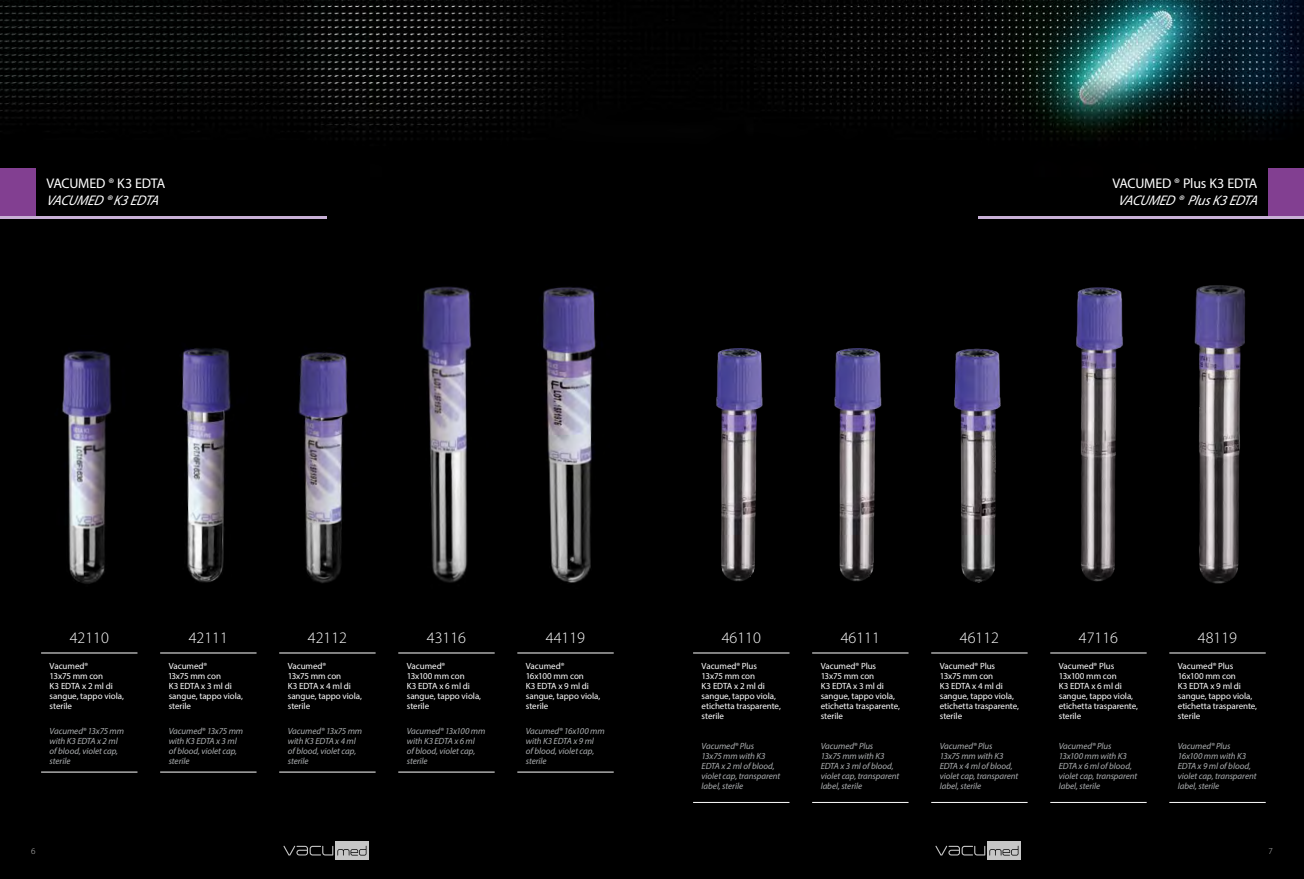
<style>
.page{position:relative;width:1304px;height:879px;background:#000}
.page>*{position:absolute;margin:0;border:0;box-sizing:border-box;transform-origin:0 0}
.t1{font:300 16.1px "Myriad Pro";color:#fff}
.t2{font:14px "Myriad Pro";letter-spacing:-.015em;color:#fff}
.t3{font:italic 14px "Myriad Pro";letter-spacing:-.055em;color:#fff}
.t4{font:9px/10px "Myriad Pro";letter-spacing:-.005em;color:#fff}
.t5{font:italic 9px/10px "Myriad Pro";letter-spacing:-.01em;color:#abaeb0}
.t6{font:300 9px "Myriad Pro";color:#c6c6c6}
</style>
<div class="page">
<div style="left:987px;top:841px;width:33px;height:19px;background:#c6c6c6"></div>
<svg style="left:935px;top:845px;width:83px;height:10px"></svg>
<div style="left:335px;top:841px;width:34px;height:19px;background:#c6c6c6"></div>
<svg style="left:283px;top:845px;width:83px;height:10px"></svg>
<img style="left:0;top:0;width:1304px;height:207px">
<div style="left:0;top:168px;width:35px;height:49px;background:#823f91"></div>
<hr style="left:0;top:217px;width:326px;height:2px;background:#c8b0d6">
<hr style="left:41px;top:653px;width:96px;height:1px;background:#fff">
<hr style="left:41px;top:772px;width:96px;height:1px;background:#fff">
<hr style="left:160px;top:653px;width:97px;height:1px;background:#fff">
<hr style="left:160px;top:772px;width:97px;height:1px;background:#fff">
<hr style="left:279px;top:653px;width:97px;height:1px;background:#fff">
<hr style="left:279px;top:772px;width:97px;height:1px;background:#fff">
<hr style="left:398px;top:653px;width:97px;height:1px;background:#fff">
<hr style="left:398px;top:772px;width:97px;height:1px;background:#fff">
<hr style="left:517px;top:653px;width:97px;height:1px;background:#fff">
<hr style="left:517px;top:772px;width:97px;height:1px;background:#fff">
<img style="left:180px;top:348px;width:51px;height:235px">
<img style="left:298px;top:352px;width:50px;height:231px">
<img style="left:422px;top:286px;width:50px;height:297px">
<img style="left:62px;top:350px;width:50px;height:234px">
<img style="left:541px;top:287px;width:57px;height:296px">
<div style="left:1269px;top:168px;width:35px;height:49px;background:#823f91"></div>
<hr style="left:978px;top:217px;width:326px;height:2px;background:#c8b0d6">
<img style="left:834px;top:348px;width:48px;height:234px">
<img style="left:716px;top:348px;width:47px;height:234px">
<img style="left:954px;top:348px;width:47px;height:235px">
<hr style="left:693px;top:653px;width:96px;height:1px;background:#fff">
<hr style="left:693px;top:802px;width:96px;height:1px;background:#fff">
<hr style="left:812px;top:653px;width:97px;height:1px;background:#fff">
<hr style="left:812px;top:802px;width:97px;height:1px;background:#fff">
<hr style="left:931px;top:653px;width:97px;height:1px;background:#fff">
<hr style="left:931px;top:802px;width:97px;height:1px;background:#fff">
<hr style="left:1050px;top:653px;width:97px;height:1px;background:#fff">
<hr style="left:1050px;top:802px;width:97px;height:1px;background:#fff">
<hr style="left:1169px;top:653px;width:97px;height:1px;background:#fff">
<hr style="left:1169px;top:802px;width:97px;height:1px;background:#fff">
<img style="left:1076px;top:287px;width:47px;height:295px">
<img style="left:1194px;top:285px;width:51px;height:299px">
<h2 class="t2" style="left:46px;top:175px;width:120px">VACUMED ® K3 EDTA</h2>
<h2 class="t3" style="left:46px;top:191px;width:117px">VACUMED ®K3 EDTA</h2>
<h2 class="t2" style="left:1112px;top:175px;width:147px">VACUMED ® Plus K3 EDTA</h2>
<h2 class="t3" style="left:1118px;top:191px;width:144px">VACUMED ® PlusK3 EDTA</h2>
<h1 class="t1" style="left:70px;top:629px;width:41px">42110</h1>
<h1 class="t1" style="left:189px;top:629px;width:41px">42111</h1>
<h1 class="t1" style="left:308px;top:629px;width:41px">42112</h1>
<h1 class="t1" style="left:427px;top:629px;width:41px">43116</h1>
<h1 class="t1" style="left:546px;top:629px;width:41px">44119</h1>
<p class="t4" style="left:50px;top:661px;width:76px">Vacumed®<br>13x75 mm con<br>K3 EDTA x 2 ml di sangue, tappo viola, sterile</p>
<p class="t4" style="left:169px;top:661px;width:76px">Vacumed®<br>13x75 mm con<br>K3 EDTA x 3 ml di sangue, tappo viola, sterile</p>
<p class="t4" style="left:288px;top:661px;width:76px">Vacumed®<br>13x75 mm con<br>K3 EDTA x 4 ml di sangue, tappo viola, sterile</p>
<p class="t4" style="left:407px;top:661px;width:76px">Vacumed®<br>13x100 mm con<br>K3 EDTA x 6 ml di sangue, tappo viola, sterile</p>
<p class="t4" style="left:526px;top:661px;width:76px">Vacumed®<br>16x100 mm con<br>K3 EDTA x 9 ml di sangue, tappo viola, sterile</p>
<p class="t5" style="left:50px;top:725px;width:76px">Vacumed® 13x75 mm with K3 EDTA x 2 ml of blood, violet cap, sterile</p>
<p class="t5" style="left:169px;top:725px;width:76px">Vacumed® 13x75 mm with K3 EDTA x 3 ml of blood, violet cap, sterile</p>
<p class="t5" style="left:288px;top:725px;width:76px">Vacumed® 13x75 mm with K3 EDTA x 4 ml of blood, violet cap, sterile</p>
<p class="t5" style="left:407px;top:725px;width:80px">Vacumed® 13x100 mm with K3 EDTA x 6 ml<br>of blood, violet cap, sterile</p>
<p class="t5" style="left:526px;top:725px;width:80px">Vacumed® 16x100 mm with K3 EDTA x 9 ml<br>of blood, violet cap, sterile</p>
<h1 class="t1" style="left:722px;top:629px;width:41px">46110</h1>
<h1 class="t1" style="left:841px;top:629px;width:41px">46111</h1>
<h1 class="t1" style="left:960px;top:629px;width:41px">46112</h1>
<h1 class="t1" style="left:1079px;top:629px;width:41px">47116</h1>
<h1 class="t1" style="left:1198px;top:629px;width:41px">48119</h1>
<p class="t4" style="left:702px;top:661px;width:81px">Vacumed® Plus<br>13x75 mm con<br>K3 EDTA x 2 ml di sangue, tappo viola, etichetta trasparente, sterile</p>
<p class="t4" style="left:821px;top:661px;width:81px">Vacumed® Plus<br>13x75 mm con<br>K3 EDTA x 3 ml di sangue, tappo viola, etichetta trasparente, sterile</p>
<p class="t4" style="left:940px;top:661px;width:81px">Vacumed® Plus<br>13x75 mm con<br>K3 EDTA x 4 ml di sangue, tappo viola, etichetta trasparente, sterile</p>
<p class="t4" style="left:1059px;top:661px;width:81px">Vacumed® Plus<br>13x100 mm con<br>K3 EDTA x 6 ml di sangue, tappo viola, etichetta trasparente, sterile</p>
<p class="t4" style="left:1178px;top:661px;width:81px">Vacumed® Plus<br>16x100 mm con<br>K3 EDTA x 9 ml di sangue, tappo viola, etichetta trasparente, sterile</p>
<p class="t5" style="left:702px;top:741px;width:80px">Vacumed® Plus<br>13x75 mm with K3<br>EDTA x 2 ml of blood, violet cap, transparent label, sterile</p>
<p class="t5" style="left:821px;top:741px;width:80px">Vacumed® Plus<br>13x75 mm with K3<br>EDTA x 3 ml of blood, violet cap, transparent label, sterile</p>
<p class="t5" style="left:940px;top:741px;width:80px">Vacumed® Plus<br>13x75 mm with K3<br>EDTA x 4 ml of blood, violet cap, transparent label, sterile</p>
<p class="t5" style="left:1059px;top:741px;width:80px">Vacumed® Plus<br>13x100 mm with K3<br>EDTA x 6 ml of blood, violet cap, transparent label, sterile</p>
<p class="t5" style="left:1178px;top:741px;width:80px">Vacumed® Plus<br>16x100 mm with K3<br>EDTA x 9 ml of blood, violet cap, transparent label, sterile</p>
<p class="t6" style="left:31px;top:846px;width:6px">6</p>
<p class="t6" style="left:1269px;top:846px;width:6px">7</p>
</div>
